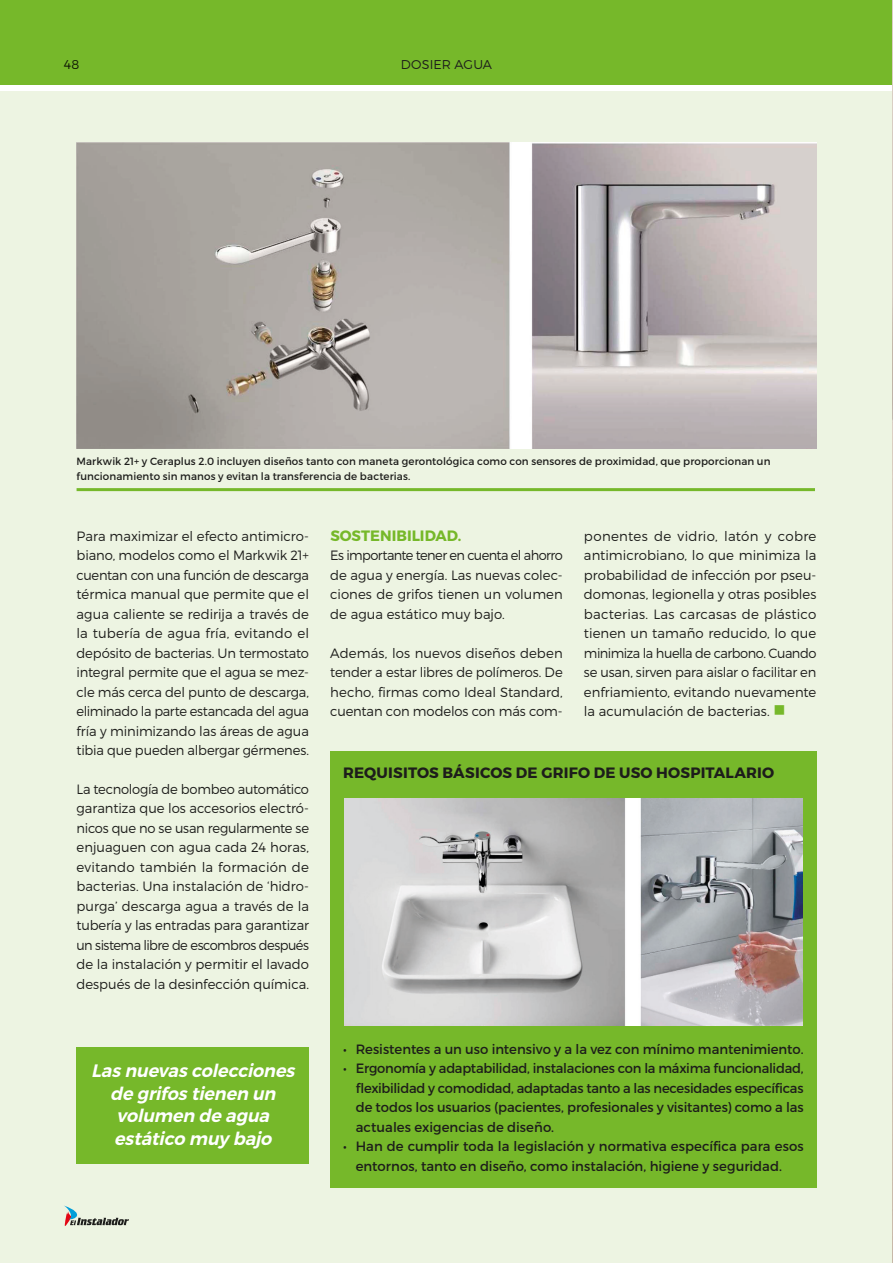
<style>
.page{position:relative;width:893px;height:1263px;background:#fff}
.page>*{position:absolute;margin:0;border:0;box-sizing:border-box;transform-origin:0 0}
.G-destacado_2{font:italic 600 18px/22.5px "Montserrat";color:#fff;text-align:center}
.G-quadre-titular{font:700 15px "Montserrat";letter-spacing:.01em;color:#1d1d1b}
.R-ladillo{font:700 15px "Montserrat";letter-spacing:.005em;color:#76b82a}
.G-text{font:300 13.5px/19.5px "Montserrat";letter-spacing:-.005em;color:#1d1d1b;text-align:justify}
.t1{font:13.5px/19.5px "Montserrat";color:#1d1d1b;text-align:justify}
.G-text-2{font:300 13.5px/19.5px "Montserrat";letter-spacing:-.005em;color:#1d1d1b;text-align:justify;scale:.96 1}
.t2{font:300 12.75px "Montserrat";letter-spacing:.005em;color:#1d1d1b}
.R-Peu_inf{font:10.5px/15px "Montserrat";letter-spacing:.01em;color:#1d1d1b}
.s1{color:#76b82a}
</style>
<div class="page">
<div style="left:0;top:91px;width:893px;height:1172px;background:#edf4e2"></div>
<div style="left:0;top:0;width:893px;height:85px;background:#76b82a"></div>
<svg style="left:64px;top:1205px;width:65px;height:21px"></svg>
<hr style="left:77px;top:488px;width:738px;height:3px;background:#76b82a">
<div style="left:330px;top:751px;width:486px;height:437px;background:#76b82a"></div>
<img style="left:77px;top:143px;width:739px;height:306px">
<div style="left:77px;top:1047px;width:232px;height:117px;background:#76b82a"></div>
<img style="left:344px;top:798px;width:458px;height:227px">
<img style="left:892px;top:1px;width:1px;height:1261px">
<p class="t2" style="left:64px;top:57px;width:17px">48</p>
<p class="t2" style="left:401px;top:57px;width:93px">DOSIER AGUA</p>
<p class="R-Peu_inf" style="left:77px;top:453px;width:695px">Markwik 21+ y Ceraplus 2.0 incluyen diseños tanto con maneta gerontológica como con sensores de proximidad, que proporcionan un funcionamiento sin manos y evitan la transferencia de bacterias.</p>
<p class="G-text" style="left:77px;top:526px;width:234px">Para maximizar el efecto antimicro&shy;biano, modelos como el Markwik 21+ cuentan con una función de descarga térmica manual que permite que el agua caliente se redirija a través de la tubería de agua fría, evitando el depósito de bacterias. Un termostato integral permite que el agua se mez&shy;cle más cerca del punto de descarga, eliminado la parte estancada del agua fría y minimizando las áreas de agua tibia que pueden albergar gérmenes.</p>
<p class="G-text" style="left:77px;top:779px;width:234px">La tecnología de bombeo automático garantiza que los accesorios electró&shy;nicos que no se usan regularmente se enjuaguen con agua cada 24 horas, evitando también la formación de bacterias. Una instalación de ‘hidro&shy;purga’ descarga agua a través de la tubería y las entradas para garantizar un sistema libre de escombros después de la instalación y permitir el lavado después de la desinfección química.</p>
<p class="G-destacado_2" style="left:91px;top:1060px;width:209px">Lasnuevascolecciones de grifostienen un volumen de agua estático muy bajo</p>
<p class="R-ladillo" style="left:330px;top:526px;width:133px">SOSTENIBILIDAD.</p>
<p class="G-text-2" style="left:330px;top:546px;width:244px">Es importante tener en cuenta el ahorro de agua y energía. Las nuevas colec&shy;ciones de grifos tienen un volumen de agua estático muy bajo.</p>
<p class="G-text" style="left:330px;top:643px;width:234px">Además, los nuevos diseños deben tender a estar libres de polímeros. De hecho, firmas como Ideal Standard, cuentan con modelos con más com-</p>
<p class="G-text" style="left:584px;top:526px;width:234px">ponentes de vidrio, latón y cobre antimicrobiano, lo que minimiza la probabilidad de infección por pseu&shy;domonas, legionella y otras posibles bacterias. Las carcasas de plástico tienen un tamaño reducido, lo que minimiza la huella de carbono. Cuando se usan, sirven para aislar o facilitar en enfriamiento, evitando nuevamente la acumulación de bacterias. <span class="s1">■</span></p>
<p class="G-quadre-titular" style="left:343px;top:764px;width:433px">REQUISITOS BÁSICOS DE GRIFO DE USO HOSPITALARIO</p>
<p class="t1" style="left:343px;top:1039px;width:462px">• Resistentes a un uso intensivo y a la vez con mínimo mantenimiento.</p>
<p class="t1" style="left:356px;top:1059px;width:449px;text-indent:-13px">• Ergonomía y adaptabilidad, instalaciones con la máxima funcionalidad, flexibilidad y comodidad, adaptadas tanto a las necesidades específicas de todos los usuarios (pacientes, profesionales y visitantes) como a las actuales exigencias de diseño.</p>
<p class="t1" style="left:356px;top:1137px;width:449px;text-indent:-13px">• Han de cumplir toda la legislación y normativa específica para esos entornos, tanto en diseño, como instalación, higiene y seguridad.</p>
</div>
